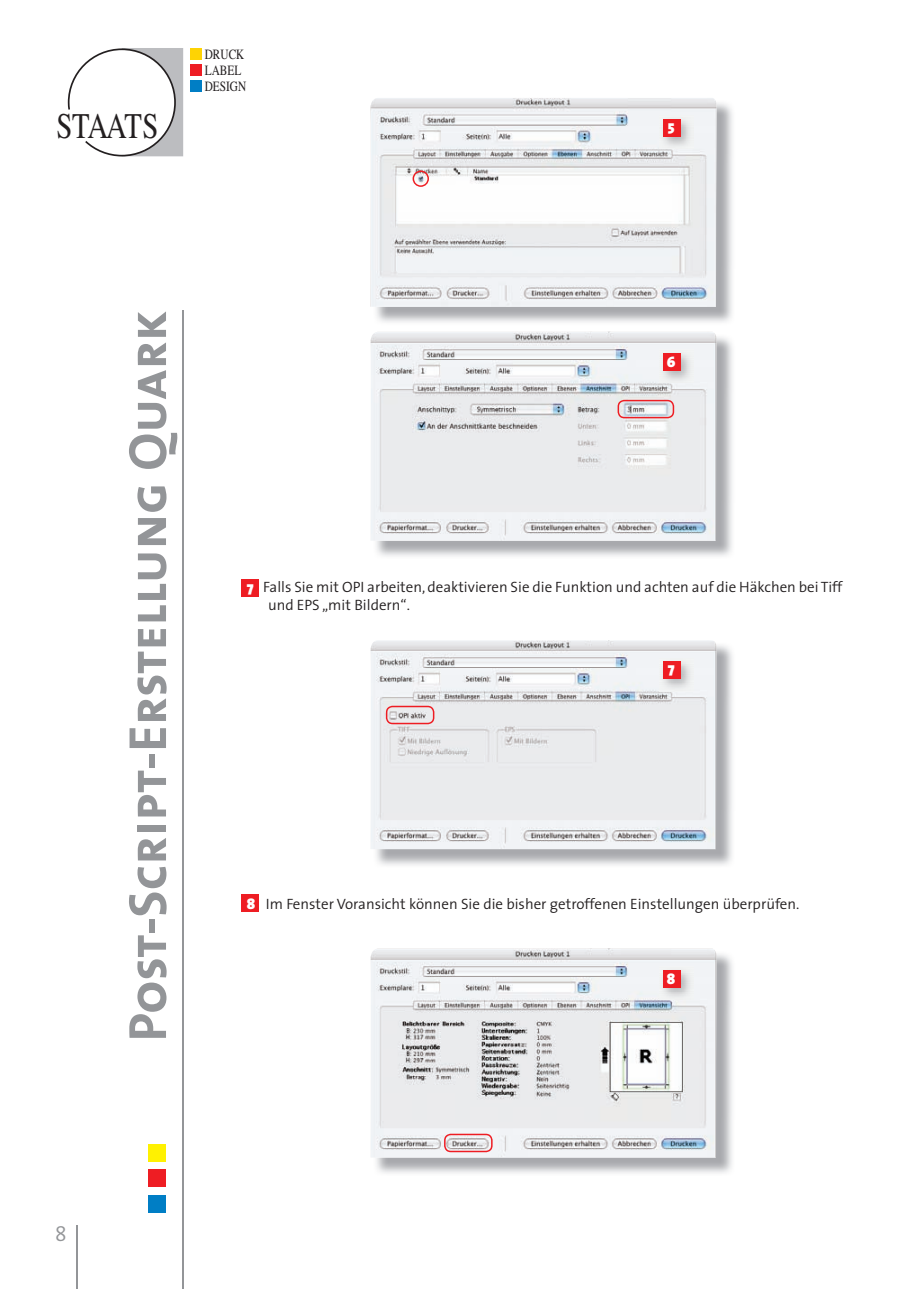
<style>
.page{position:relative;width:919px;height:1289px;background:#fff}
.page>*{position:absolute;margin:0;border:0;box-sizing:border-box;transform-origin:0 0}
.t1{font:54px "The Sans Bold Caps";color:#939598}
.t2{font:36px "Times";letter-spacing:-.075em;color:#231f20;scale:.8 1}
.t3{font:300 21px "The Sans";color:#939598}
.t4{font:300 15px/18px "The Sans";color:#231f20}
.t5{font:900 15px "The Sans";color:#fff}
.t6{font:14.1px/15.9px "Times";color:#231f20;scale:.8 1}
.s1{font-weight:900;color:#fff}
</style>
<div class="page">
<div style="left:241px;top:894px;width:17px;height:17px;background:#ee1d23"></div>
<div style="left:241px;top:580px;width:17px;height:17px;background:#ee1d23"></div>
<div style="left:190px;top:49px;width:12px;height:11px;background:#fed304"></div>
<div style="left:190px;top:64px;width:12px;height:12px;background:#ee1d23"></div>
<div style="left:190px;top:80px;width:12px;height:12px;background:#007ec5"></div>
<svg style="left:67px;top:48px;width:116px;height:109px"></svg>
<hr style="left:76px;top:1225px;width:1px;height:63px;background:#939598">
<hr style="left:182px;top:310px;width:2px;height:978px;background:#939598">
<div style="left:149px;top:1144px;width:17px;height:17px;background:#fff101"></div>
<div style="left:149px;top:1169px;width:17px;height:17px;background:#ee1d23"></div>
<div style="left:149px;top:1195px;width:17px;height:17px;background:#007ec5"></div>
<img style="left:376px;top:102px;width:357px;height:220px">
<img style="left:370px;top:98px;width:346px;height:209px">
<img style="left:659px;top:116px;width:34px;height:33px">
<div style="left:663px;top:119px;width:17px;height:17px;background:#ee1d23"></div>
<svg style="left:412px;top:170px;width:17px;height:17px"></svg>
<img style="left:373px;top:336px;width:360px;height:220px">
<img style="left:370px;top:332px;width:346px;height:208px">
<img style="left:659px;top:350px;width:34px;height:33px">
<div style="left:663px;top:353px;width:17px;height:17px;background:#ee1d23"></div>
<svg style="left:617px;top:400px;width:57px;height:18px"></svg>
<img style="left:376px;top:644px;width:357px;height:221px">
<img style="left:370px;top:640px;width:346px;height:209px">
<img style="left:659px;top:658px;width:34px;height:33px">
<div style="left:663px;top:662px;width:17px;height:17px;background:#ee1d23"></div>
<svg style="left:386px;top:705px;width:48px;height:19px"></svg>
<img style="left:374px;top:953px;width:359px;height:220px">
<img style="left:370px;top:948px;width:346px;height:209px">
<img style="left:659px;top:966px;width:34px;height:33px">
<div style="left:663px;top:970px;width:17px;height:17px;background:#ee1d23"></div>
<svg style="left:444px;top:1133px;width:48px;height:19px"></svg>
<h2 class="t2" style="left:56px;top:92px;width:129px">STAATS</h2>
<p class="t6" style="left:205px;top:45px;width:53px">DRUCK<br>LABEL<br>DESIGN</p>
<p class="t5" style="left:668px;top:113px;width:8px">5</p>
<h1 class="t1" style="left:102px;top:1041px;width:732px;rotate:-90deg">Post-Script-Erstellung Quark</h1>
<p class="t5" style="left:666px;top:349px;width:10px">6</p>
<p class="t4" style="left:268px;top:577px;width:575px;text-indent:-21px"><span class="s1">7</span> Falls Sie mit OPI arbeiten, deaktivieren Sie die Funktion und achten auf die Häkchen bei Tiff und EPS „mit Bildern“.</p>
<p class="t5" style="left:668px;top:655px;width:8px">7</p>
<p class="t4" style="left:247px;top:894px;width:554px"><span class="s1">8</span> Im Fenster Voransicht können Sie die bisher getroffenen Einstellungen überprüfen.</p>
<p class="t5" style="left:666px;top:965px;width:10px">8</p>
<h3 class="t3" style="left:55px;top:1215px;width:13px">8</h3>
</div>
